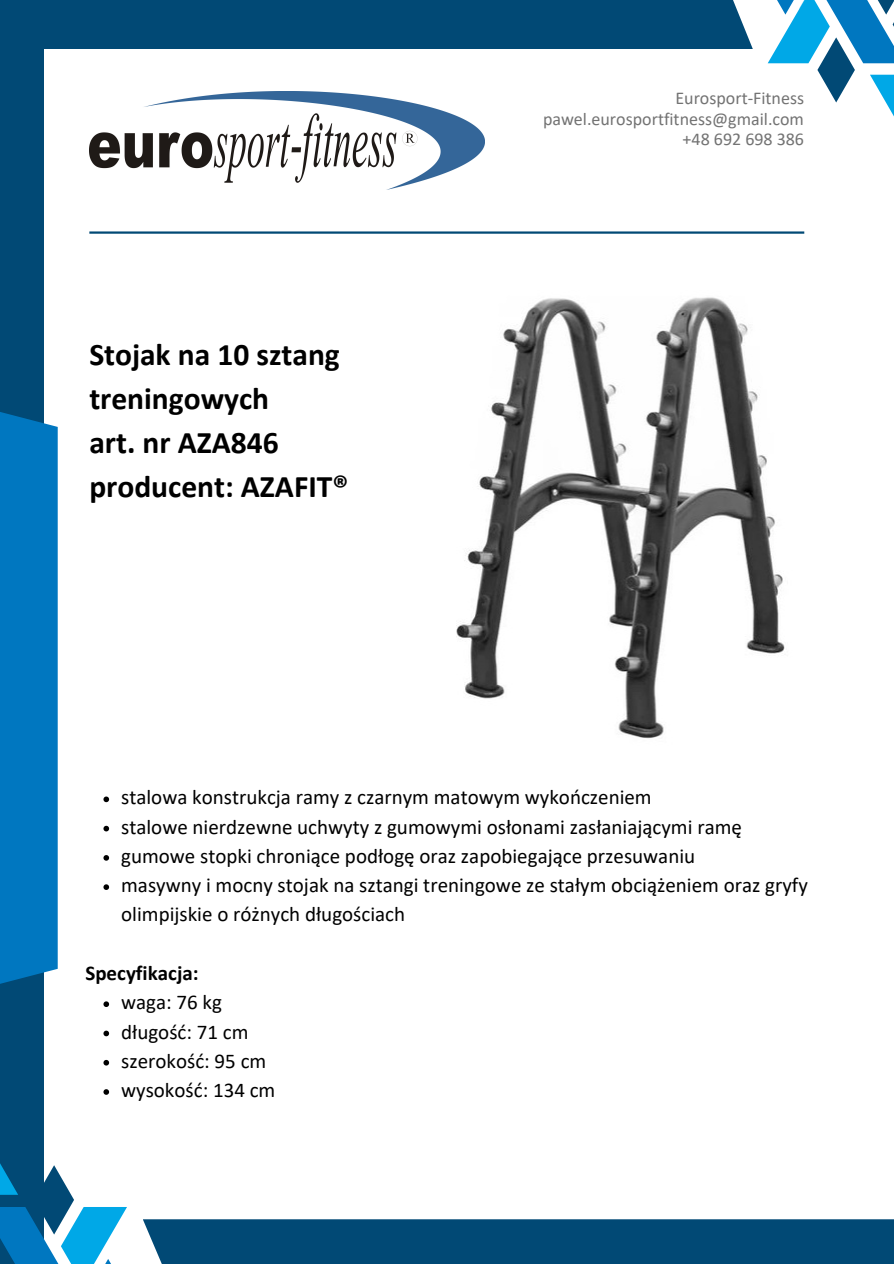
<style>
.page{position:relative;width:894px;height:1264px;background:#fff}
.page>*{position:absolute;margin:0;border:0;box-sizing:border-box;transform-origin:0 0}
.t1{font:700 31.5px/43.8px "Calibri";color:#000}
.t2{font:21px/29.2px "Calibri";color:#000}
.t3{font:700 21px "Calibri";color:#000}
.t4{font:18px "Calibri";color:#737373}
</style>
<div class="page">
<svg style="left:767px;top:0;width:126px;height:115px"></svg>
<div style="left:0;top:40px;width:44px;height:1223px;background:#014975"></div>
<svg style="left:0;top:1163px;width:127px;height:100px"></svg>
<hr style="left:89px;top:231px;width:715px;height:3px;background:#014975">
<div style="left:0;top:0;width:752px;height:49px;background:#014975"></div>
<div style="left:143px;top:1219px;width:750px;height:44px;background:#014975"></div>
<div style="left:0;top:404px;width:58px;height:587px;background:#0077c0"></div>
<img style="left:89px;top:91px;width:395px;height:98px">
<img style="left:456px;top:297px;width:329px;height:442px">
<svg style="left:103px;top:796px;width:6px;height:6px"></svg>
<svg style="left:103px;top:825px;width:6px;height:6px"></svg>
<svg style="left:103px;top:855px;width:6px;height:5px"></svg>
<svg style="left:103px;top:884px;width:6px;height:6px"></svg>
<svg style="left:103px;top:1001px;width:6px;height:6px"></svg>
<svg style="left:103px;top:1030px;width:6px;height:6px"></svg>
<svg style="left:103px;top:1059px;width:6px;height:6px"></svg>
<svg style="left:103px;top:1089px;width:6px;height:5px"></svg>
<p class="t1" style="left:89px;top:335px;width:252px">Stojak na 10 sztang treningowych</p>
<p class="t1" style="left:89px;top:423px;width:191px">art. nr AZA846</p>
<p class="t1" style="left:89px;top:467px;width:260px">producent: AZAFIT®</p>
<p class="t4" style="left:675px;top:91px;width:130px">Eurosport-Fitness</p>
<p class="t4" style="left:543px;top:111px;width:262px">pawel.eurosportfitness@gmail.com</p>
<p class="t4" style="left:682px;top:132px;width:123px">+48 692 698 386</p>
<p class="t2" style="left:121px;top:784px;width:532px">stalowa konstrukcja ramy z czarnym matowym wykończeniem</p>
<p class="t2" style="left:121px;top:813px;width:622px">stalowe nierdzewne uchwyty z gumowymi osłonami zasłaniającymi ramę</p>
<p class="t2" style="left:121px;top:843px;width:575px">gumowe stopki chroniące podłogę oraz zapobiegające przesuwaniu</p>
<p class="t2" style="left:121px;top:872px;width:688px">masywny i mocny stojak na sztangi treningowe ze stałym obciążeniem oraz gryfy olimpijskie o różnych długościach</p>
<p class="t3" style="left:85px;top:964px;width:114px">Specyfikacja:</p>
<p class="t2" style="left:121px;top:989px;width:102px">waga: 76 kg</p>
<p class="t2" style="left:121px;top:1018px;width:129px">długość: 71 cm</p>
<p class="t2" style="left:121px;top:1047px;width:147px">szerokość: 95 cm</p>
<p class="t2" style="left:121px;top:1077px;width:156px">wysokość: 134 cm</p>
</div>
